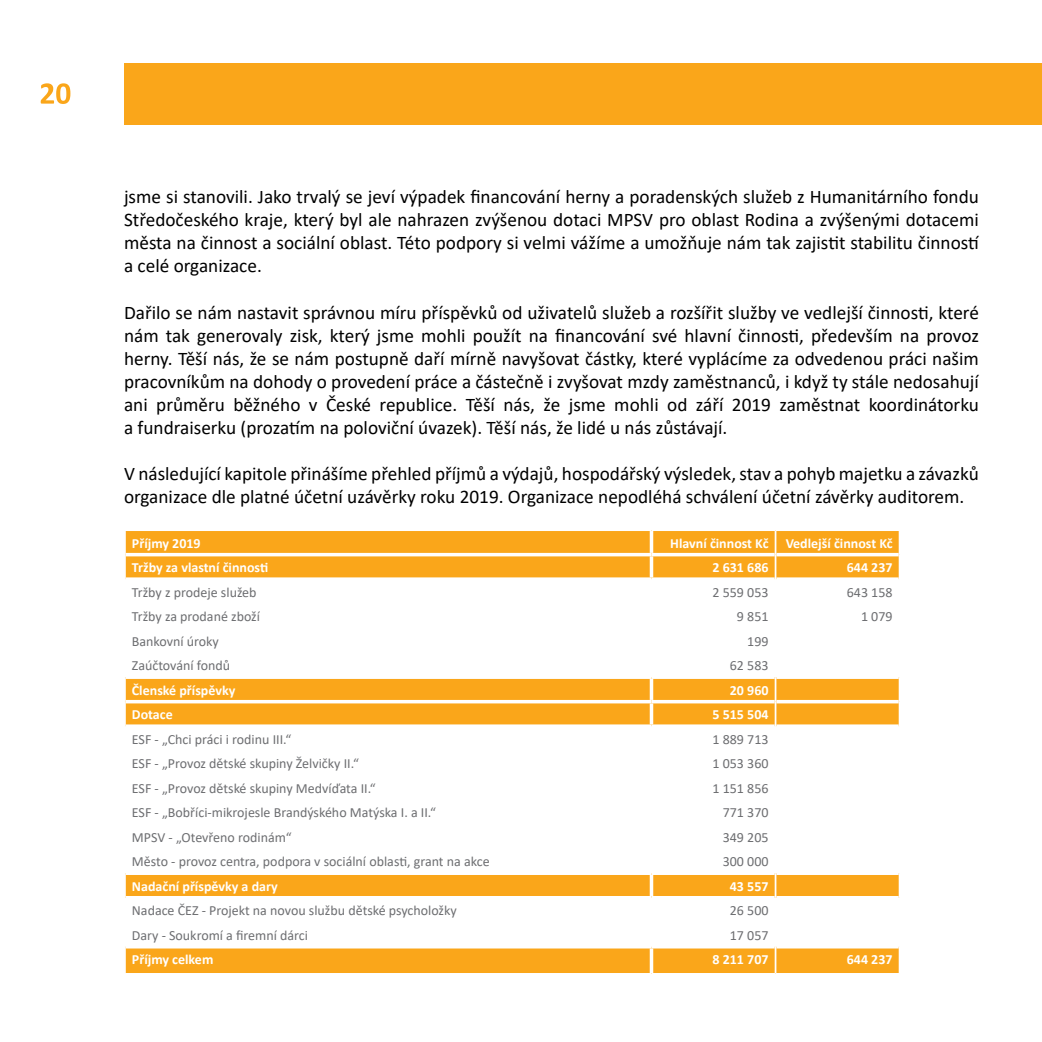
<style>
.page{position:relative;width:1042px;height:1042px;background:#fff}
.page>*{position:absolute;margin:0;border:0;box-sizing:border-box;transform-origin:0 0}
.t1{font:19.25px/23.1px "Calibri";color:#000;text-align:justify}
.t2{font:14px "Calibri";color:#6d6e71}
.t3{font:700 14px "Calibri";color:#fff}
</style>
<div class="page">
<div style="left:124px;top:63px;width:918px;height:61px;background:#faa61a"></div>
<div style="left:126px;top:531px;width:772px;height:46px;background:#faa61a"></div>
<div style="left:126px;top:679px;width:772px;height:45px;background:#faa61a"></div>
<div style="left:126px;top:875px;width:772px;height:21px;background:#faa61a"></div>
<div style="left:126px;top:948px;width:772px;height:25px;background:#faa61a"></div>
<hr style="left:650px;top:531px;width:3px;height:22px;background:#fff">
<hr style="left:126px;top:553px;width:525px;height:3px;background:#fff">
<hr style="left:651px;top:553px;width:123px;height:3px;background:#fff">
<hr style="left:650px;top:556px;width:3px;height:21px;background:#fff">
<hr style="left:776px;top:553px;width:122px;height:3px;background:#fff">
<svg style="left:126px;top:577px;width:525px;height:1px"></svg>
<svg style="left:651px;top:577px;width:123px;height:2px"></svg>
<svg style="left:776px;top:577px;width:122px;height:2px"></svg>
<svg style="left:126px;top:678px;width:525px;height:1px"></svg>
<svg style="left:651px;top:677px;width:123px;height:2px"></svg>
<hr style="left:650px;top:679px;width:3px;height:21px;background:#fff">
<svg style="left:776px;top:677px;width:122px;height:2px"></svg>
<hr style="left:126px;top:700px;width:525px;height:3px;background:#fff">
<hr style="left:651px;top:700px;width:123px;height:3px;background:#fff">
<hr style="left:650px;top:703px;width:3px;height:21px;background:#fff">
<hr style="left:776px;top:700px;width:122px;height:3px;background:#fff">
<svg style="left:126px;top:724px;width:525px;height:1px"></svg>
<svg style="left:651px;top:724px;width:123px;height:3px"></svg>
<svg style="left:776px;top:724px;width:122px;height:3px"></svg>
<hr style="left:650px;top:875px;width:3px;height:21px;background:#fff">
<hr style="left:650px;top:948px;width:3px;height:25px;background:#fff">
<hr style="left:774px;top:531px;width:2px;height:24px;background:#fff">
<hr style="left:774px;top:555px;width:2px;height:24px;background:#fff">
<hr style="left:774px;top:677px;width:2px;height:25px;background:#fff">
<hr style="left:774px;top:702px;width:2px;height:24px;background:#fff">
<hr style="left:774px;top:873px;width:2px;height:25px;background:#fff">
<hr style="left:774px;top:947px;width:2px;height:26px;background:#fff">
<svg style="left:41px;top:83px;width:29px;height:21px"></svg>
<p class="t1" style="left:124px;top:185px;width:856px">jsme si stanovili. Jako trvalý se jeví výpadek financování herny a poradenských služeb z Humanitárního fondu Středočeského kraje, který byl ale nahrazen zvýšenou dotaci MPSV pro oblast Rodina a zvýšenými dotacemi města na činnost a sociální oblast. Této podpory si velmi vážíme a umožňuje nám tak zajistit stabilitu činností a celé organizace.</p>
<p class="t1" style="left:124px;top:300px;width:856px">Dařilo se nám nastavit správnou míru příspěvků od uživatelů služeb a rozšířit služby ve vedlejší činnosti, které nám tak generovaly zisk, který jsme mohli použít na financování své hlavní činnosti, především na provoz herny. Těší nás, že se nám postupně daří mírně navyšovat částky, které vyplácíme za odvedenou práci našim pracovníkům na dohody o provedení práce a částečně i zvyšovat mzdy zaměstnanců, i když ty stále nedosahují ani průměru běžného v České republice. Těší nás, že jsme mohli od září 2019 zaměstnat koordinátorku a fundraiserku (prozatím na poloviční úvazek). Těší nás, že lidé u nás zůstávají.</p>
<p class="t1" style="left:124px;top:462px;width:856px">V následující kapitole přinášíme přehled příjmů a výdajů, hospodářský výsledek, stav a pohyb majetku a závazků organizace dle platné účetní uzávěrky roku 2019. Organizace nepodléhá schválení účetní závěrky auditorem.</p>
<p class="t3" style="left:132px;top:533px;width:70px">Příjmy 2019</p>
<p class="t3" style="left:670px;top:533px;width:224px">Hlavní činnost Kč Vedlejší činnost Kč</p>
<p class="t3" style="left:132px;top:557px;width:138px">Tržby za vlastní činnosti</p>
<p class="t3" style="left:712px;top:557px;width:58px">2 631 686</p>
<p class="t3" style="left:847px;top:557px;width:47px">644 237</p>
<p class="t2" style="left:132px;top:582px;width:126px">Tržby z prodeje služeb</p>
<p class="t2" style="left:712px;top:582px;width:58px">2 559 053</p>
<p class="t2" style="left:847px;top:582px;width:47px">643 158</p>
<p class="t2" style="left:132px;top:607px;width:130px">Tržby za prodané zboží</p>
<p class="t2" style="left:737px;top:607px;width:33px">9 851</p>
<p class="t2" style="left:861px;top:607px;width:33px">1 079</p>
<p class="t2" style="left:132px;top:631px;width:89px">Bankovní úroky</p>
<p class="t2" style="left:747px;top:631px;width:23px">199</p>
<p class="t2" style="left:132px;top:656px;width:100px">Zaúčtování fondů</p>
<p class="t2" style="left:730px;top:656px;width:40px">62 583</p>
<p class="t3" style="left:132px;top:680px;width:105px">Členské příspěvky</p>
<p class="t3" style="left:730px;top:680px;width:40px">20 960</p>
<p class="t3" style="left:132px;top:704px;width:42px">Dotace</p>
<p class="t3" style="left:712px;top:704px;width:58px">5 515 504</p>
<p class="t2" style="left:132px;top:729px;width:161px">ESF - „Chci práci i rodinu III.“</p>
<p class="t2" style="left:712px;top:729px;width:58px">1 889 713</p>
<p class="t2" style="left:132px;top:754px;width:228px">ESF - „Provoz dětské skupiny Želvičky II.“</p>
<p class="t2" style="left:712px;top:754px;width:58px">1 053 360</p>
<p class="t2" style="left:132px;top:778px;width:245px">ESF - „Provoz dětské skupiny Medvíďata II.“</p>
<p class="t2" style="left:712px;top:778px;width:58px">1 151 856</p>
<p class="t2" style="left:132px;top:803px;width:306px">ESF - „Bobříci-mikrojesle Brandýského Matýska I. a II.“</p>
<p class="t2" style="left:723px;top:803px;width:47px">771 370</p>
<p class="t2" style="left:132px;top:827px;width:161px">MPSV - „Otevřeno rodinám“</p>
<p class="t2" style="left:723px;top:827px;width:47px">349 205</p>
<p class="t2" style="left:132px;top:852px;width:359px">Město - provoz centra, podpora v sociální oblasti, grant na akce</p>
<p class="t2" style="left:723px;top:852px;width:47px">300 000</p>
<p class="t3" style="left:132px;top:876px;width:147px">Nadační příspěvky a dary</p>
<p class="t3" style="left:730px;top:876px;width:40px">43 557</p>
<p class="t2" style="left:132px;top:901px;width:326px">Nadace ČEZ - Projekt na novou službu dětské psycholožky</p>
<p class="t2" style="left:730px;top:901px;width:40px">26 500</p>
<p class="t2" style="left:132px;top:925px;width:178px">Dary - Soukromí a firemní dárci</p>
<p class="t2" style="left:730px;top:925px;width:40px">17 057</p>
<p class="t3" style="left:132px;top:949px;width:83px">Příjmy celkem</p>
<p class="t3" style="left:712px;top:949px;width:58px">8 211 707</p>
<p class="t3" style="left:847px;top:949px;width:47px">644 237</p>
</div>
